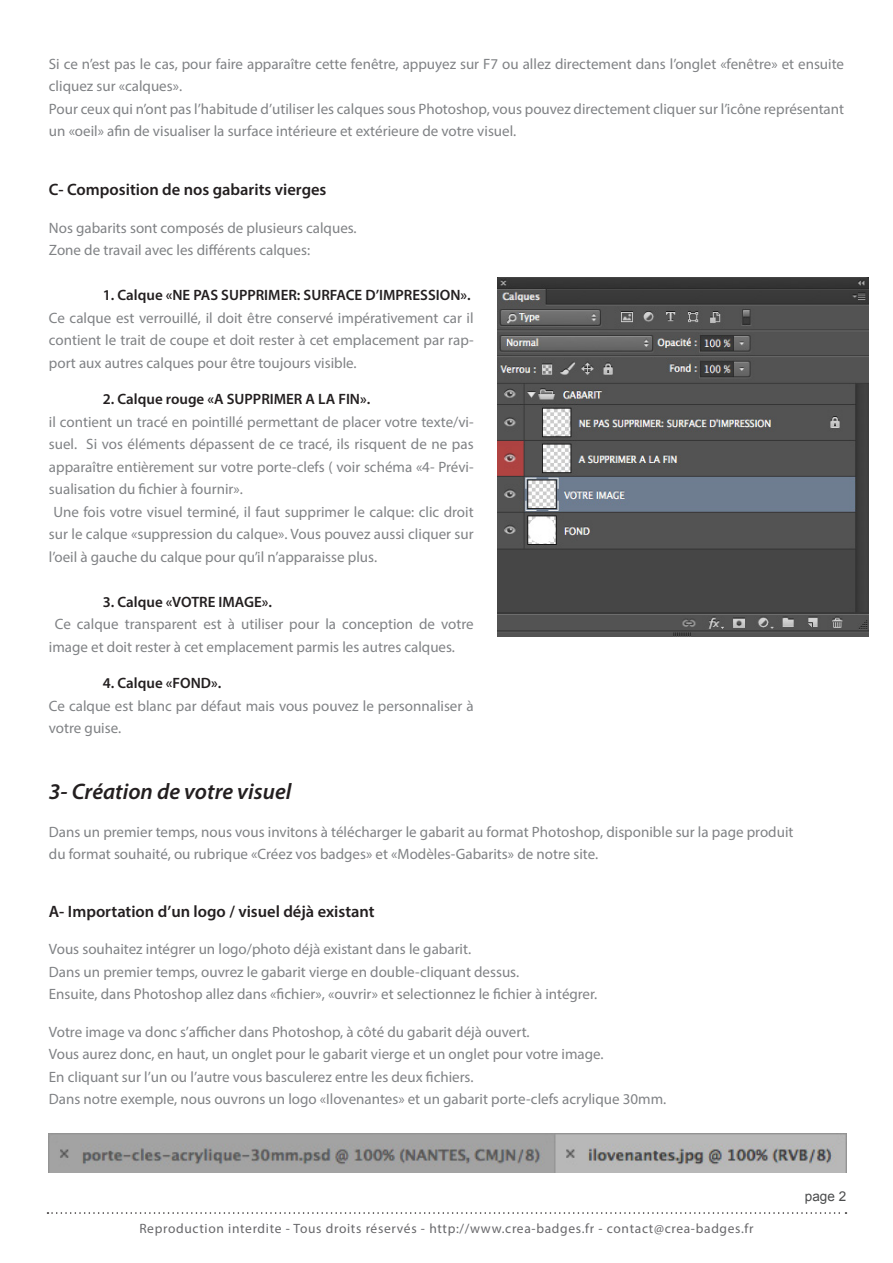
<style>
.page{position:relative;width:893px;height:1263px;background:#fff}
.page>*{position:absolute;margin:0;border:0;box-sizing:border-box;transform-origin:0 0}
.t1{font:italic 600 22.5px "Myriad Pro";color:#231f20}
.t2{font:600 16.5px "Myriad Pro";color:#231f20}
.t3{font:15px/22.5px "Myriad Pro";color:#808285}
.t4{font:600 15px "Myriad Pro";color:#231f20}
.t5{font:13.5px "Myriad Pro";letter-spacing:.05em;color:#67676a}
.t6{font:13.5px "Arial";color:#4b4c4d}
</style>
<div class="page">
<svg style="left:47px;top:1212px;width:799px;height:2px"></svg>
<img style="left:497px;top:278px;width:372px;height:358px">
<img style="left:49px;top:1133px;width:797px;height:39px">
<p class="t3" style="left:49px;top:52px;width:797px">Si ce n’est pas le cas, pour faire apparaître cette fenêtre, appuyez sur F7 ou allez directement dans l’onglet «fenêtre» et ensuite cliquez sur «calques».<br>Pour ceux qui n’ont pas l’habitude d’utiliser les calques sous Photoshop, vous pouvez directement cliquer sur l’icône représentant un «oeil» afin de visualiser la surface intérieure et extérieure de votre visuel.</p>
<p class="t2" style="left:49px;top:179px;width:279px">C- Composition de nos gabarits vierges</p>
<p class="t3" style="left:49px;top:216px;width:309px">Nos gabarits sont composés de plusieurs calques.<br>Zone de travail avec les différents calques:</p>
<p class="t4" style="left:103px;top:286px;width:369px">1. Calque «NE PAS SUPPRIMER: SURFACE D’IMPRESSION».</p>
<p class="t3" style="left:49px;top:306px;width:426px;text-align:justify">Ce calque est verrouillé, il doit être conservé impérativement car il contient le trait de coupe et doit rester à cet emplacement par rap&shy;port aux autres calques pour être toujours visible.</p>
<p class="t4" style="left:103px;top:390px;width:269px">2. Calque rouge «A SUPPRIMER A LA FIN».</p>
<p class="t3" style="left:49px;top:410px;width:426px">il contient un tracé en pointillé permettant de placer votre texte/vi&shy;suel. Si vos éléments dépassent de ce tracé, ils risquent de ne pas apparaître entièrement sur votre porte-clefs ( voir schéma «4- Prévi&shy;sualisation du fichier à fournir».<br>Une fois votre visuel terminé, il faut supprimer le calque: clic droit sur le calque «suppression du calque». Vous pouvez aussi cliquer sur l’oeil à gauche du calque pour qu’il n’apparaisse plus.</p>
<p class="t4" style="left:103px;top:592px;width:171px">3. Calque «VOTRE IMAGE».</p>
<p class="t3" style="left:49px;top:613px;width:426px;text-indent:6px">Ce calque transparent est à utiliser pour la conception de votre image et doit rester à cet emplacement parmis les autres calques.</p>
<p class="t4" style="left:103px;top:674px;width:120px">4. Calque «FOND».</p>
<p class="t3" style="left:49px;top:694px;width:426px">Ce calque est blanc par défaut mais vous pouvez le personnaliser à votre guise.</p>
<h1 class="t1" style="left:49px;top:777px;width:244px">3- Création de votre visuel</h1>
<p class="t3" style="left:49px;top:820px;width:746px">Dans un premier temps, nous vous invitons à télécharger le gabarit au format Photoshop, disponible sur la page produit du format souhaité, ou rubrique «Créez vos badges» et «Modèles-Gabarits» de notre site.</p>
<p class="t2" style="left:49px;top:900px;width:327px">A- Importation d’un logo / visuel déjà existant</p>
<p class="t3" style="left:49px;top:938px;width:550px">Vous souhaitez intégrer un logo/photo déjà existant dans le gabarit.<br>Dans un premier temps, ouvrez le gabarit vierge en double-cliquant dessus.<br>Ensuite, dans Photoshop allez dans «fichier», «ouvrir» et selectionnez le fichier à intégrer.</p>
<p class="t3" style="left:49px;top:1020px;width:619px">Votre image va donc s’afficher dans Photoshop, à côté du gabarit déjà ouvert.<br>Vous aurez donc, en haut, un onglet pour le gabarit vierge et un onglet pour votre image.<br>En cliquant sur l’un ou l’autre vous basculerez entre les deux fichiers.<br>Dans notre exemple, nous ouvrons un logo «Ilovenantes» et un gabarit porte-clefs acrylique 30mm.</p>
<p class="t5" style="left:139px;top:1220px;width:616px">Reproduction interdite - Tous droits réservés - http://www.crea-badges.fr - contact@crea-badges.fr</p>
<p class="t6" style="left:805px;top:1187px;width:43px">page 2</p>
</div>
